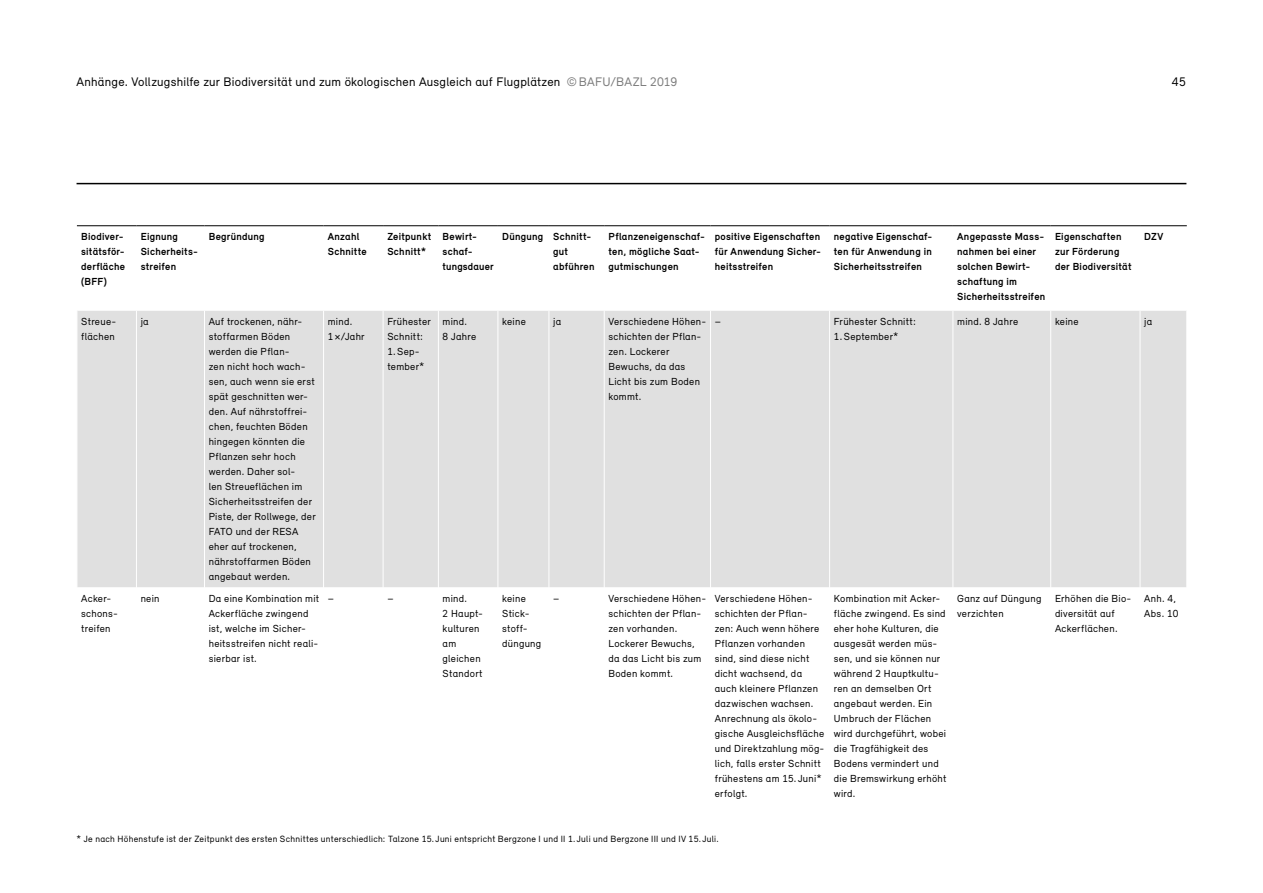
<style>
.page{position:relative;width:1263px;height:893px;background:#fff}
.page>*{position:absolute;margin:0;border:0;box-sizing:border-box;transform-origin:0 0}
.t1{font:12.75px "Relevant";letter-spacing:.02em;color:#000}
._12_Tabelle_12_Grundtext_links_7Pt{font:10.5px/15px "Relevant";letter-spacing:.025em;color:#000}
.t2{font:700 10.5px/15px "Relevant";letter-spacing:.025em;color:#000}
.t3{font:9.3px "Relevant";letter-spacing:.03em;color:#000}
.s1{color:#7c7c7c}
</style>
<div class="page">
<hr style="left:77px;top:183px;width:1109px;height:1px;background:#000">
<div style="left:78px;top:311px;width:1108px;height:276px;background:#e0e0e0"></div>
<hr style="left:438px;top:311px;width:1px;height:276px;background:#fff">
<hr style="left:497px;top:311px;width:1px;height:276px;background:#fff">
<hr style="left:549px;top:311px;width:1px;height:276px;background:#fff">
<hr style="left:604px;top:311px;width:1px;height:276px;background:#fff">
<hr style="left:710px;top:311px;width:1px;height:276px;background:#fff">
<hr style="left:829px;top:311px;width:1px;height:276px;background:#fff">
<hr style="left:952px;top:311px;width:1px;height:276px;background:#fff">
<hr style="left:1050px;top:311px;width:1px;height:276px;background:#fff">
<hr style="left:1140px;top:311px;width:1px;height:276px;background:#fff">
<hr style="left:136px;top:311px;width:1px;height:276px;background:#fff">
<hr style="left:204px;top:311px;width:1px;height:276px;background:#fff">
<hr style="left:323px;top:311px;width:1px;height:276px;background:#fff">
<hr style="left:383px;top:311px;width:1px;height:276px;background:#fff">
<hr style="left:77px;top:225px;width:59px;height:1px;background:#000">
<hr style="left:136px;top:225px;width:68px;height:1px;background:#000">
<hr style="left:204px;top:225px;width:120px;height:1px;background:#000">
<hr style="left:324px;top:225px;width:59px;height:1px;background:#000">
<hr style="left:383px;top:225px;width:55px;height:1px;background:#000">
<hr style="left:438px;top:225px;width:60px;height:1px;background:#000">
<hr style="left:498px;top:225px;width:51px;height:1px;background:#000">
<hr style="left:549px;top:225px;width:55px;height:1px;background:#000">
<hr style="left:604px;top:225px;width:106px;height:1px;background:#000">
<hr style="left:710px;top:225px;width:120px;height:1px;background:#000">
<hr style="left:830px;top:225px;width:123px;height:1px;background:#000">
<hr style="left:953px;top:225px;width:98px;height:1px;background:#000">
<hr style="left:1051px;top:225px;width:89px;height:1px;background:#000">
<hr style="left:1140px;top:225px;width:47px;height:1px;background:#000">
<p class="t1" style="left:76px;top:74px;width:602px">Anhänge. Vollzugshilfe zur Biodiversität und zum ökologischen Ausgleich auf Flugplätzen <span class="s1">©BAFU/BAZL 2019</span></p>
<p class="t1" style="left:1172px;top:74px;width:16px">45</p>
<p class="t2" style="left:81px;top:229px;width:45px">Biodiver&shy;sitätsför&shy;derfläche (BFF)</p>
<p class="t2" style="left:141px;top:229px;width:59px">Eignung<br>Sicherheits&shy;streifen</p>
<p class="t2" style="left:209px;top:229px;width:57px">Begründung</p>
<p class="t2" style="left:328px;top:229px;width:40px">Anzahl<br>Schnitte</p>
<p class="t2" style="left:387px;top:229px;width:46px">Zeitpunkt<br>Schnitt*</p>
<p class="t2" style="left:443px;top:229px;width:53px">Bewirt&shy;schaf&shy;tungsdauer</p>
<p class="t2" style="left:553px;top:229px;width:43px;text-indent:-51px">Düngung Schnitt&shy;gut abführen</p>
<p class="t2" style="left:608px;top:229px;width:98px">Pflanzeneigenschaf&shy;ten, mögliche Saat&shy;gutmischungen</p>
<p class="t2" style="left:715px;top:229px;width:108px;text-align:justify">positive Eigenschaften für Anwendung Sicher&shy;heitsstreifen</p>
<p class="t2" style="left:834px;top:229px;width:100px;text-align:justify">negative Eigenschaf&shy;ten für Anwendung in Sicherheitsstreifen</p>
<p class="t2" style="left:957px;top:229px;width:90px">Angepasste Mass&shy;nahmen bei einer solchen Bewirt&shy;schaftung im<br>Sicherheitsstreifen</p>
<p class="t2" style="left:1055px;top:229px;width:78px">Eigenschaften zur Förderung der Biodiversität</p>
<p class="t2" style="left:1144px;top:229px;width:21px">DZV</p>
<p class="_12_Tabelle_12_Grundtext_links_7Pt" style="left:81px;top:314px;width:35px">Streue&shy;flächen</p>
<p class="_12_Tabelle_12_Grundtext_links_7Pt" style="left:141px;top:314px;width:10px">ja</p>
<p class="_12_Tabelle_12_Grundtext_links_7Pt" style="left:209px;top:314px;width:108px">Auf trockenen, nähr&shy;stoffarmen Böden werden die Pflan-<br>zen nicht hoch wach&shy;sen, auch wenn sie erst spät geschnitten wer&shy;den. Auf nährstoffrei&shy;chen, feuchten Böden hingegen könnten die<br>Pflanzen sehr hoch werden. Daher sol-<br>len Streueflächen im<br>Sicherheitsstreifen der<br>Piste, der Rollwege, der<br>FATO und der RESA eher auf trockenen, nährstoffarmen Böden angebaut werden.</p>
<p class="_12_Tabelle_12_Grundtext_links_7Pt" style="left:328px;top:314px;width:38px">mind.<br>1 ×/Jahr</p>
<p class="_12_Tabelle_12_Grundtext_links_7Pt" style="left:387px;top:314px;width:45px">Frühester<br>Schnitt:<br>1.Sep&shy;tember*</p>
<p class="_12_Tabelle_12_Grundtext_links_7Pt" style="left:443px;top:314px;width:35px">mind.<br>8 Jahre</p>
<p class="_12_Tabelle_12_Grundtext_links_7Pt" style="left:502px;top:314px;width:25px">keine</p>
<p class="_12_Tabelle_12_Grundtext_links_7Pt" style="left:553px;top:314px;width:10px">ja</p>
<p class="_12_Tabelle_12_Grundtext_links_7Pt" style="left:608px;top:314px;width:99px">Verschiedene Höhen&shy;schichten der Pflan&shy;zen. Lockerer<br>Bewuchs, da das<br>Licht bis zum Boden kommt.</p>
<p class="_12_Tabelle_12_Grundtext_links_7Pt" style="left:715px;top:314px;width:8px">–</p>
<p class="_12_Tabelle_12_Grundtext_links_7Pt" style="left:834px;top:314px;width:84px">Frühester Schnitt:<br>1.September*</p>
<p class="_12_Tabelle_12_Grundtext_links_7Pt" style="left:957px;top:314px;width:62px">mind. 8 Jahre</p>
<p class="_12_Tabelle_12_Grundtext_links_7Pt" style="left:1055px;top:314px;width:25px">keine</p>
<p class="_12_Tabelle_12_Grundtext_links_7Pt" style="left:1144px;top:314px;width:10px">ja</p>
<p class="_12_Tabelle_12_Grundtext_links_7Pt" style="left:81px;top:590px;width:38px">Acker&shy;schons&shy;treifen</p>
<p class="_12_Tabelle_12_Grundtext_links_7Pt" style="left:141px;top:590px;width:20px">nein</p>
<p class="_12_Tabelle_12_Grundtext_links_7Pt" style="left:209px;top:590px;width:112px">Da eine Kombination mit<br>Ackerfläche zwingend ist, welche im Sicher&shy;heitsstreifen nicht reali&shy;sierbar ist.</p>
<p class="_12_Tabelle_12_Grundtext_links_7Pt" style="left:328px;top:590px;width:8px">–</p>
<p class="_12_Tabelle_12_Grundtext_links_7Pt" style="left:387px;top:590px;width:8px">–</p>
<p class="_12_Tabelle_12_Grundtext_links_7Pt" style="left:443px;top:590px;width:42px">mind.<br>2 Haupt&shy;kulturen am gleichen<br>Standort</p>
<p class="_12_Tabelle_12_Grundtext_links_7Pt" style="left:502px;top:590px;width:41px">keine<br>Stick&shy;stoff&shy;düngung</p>
<p class="_12_Tabelle_12_Grundtext_links_7Pt" style="left:553px;top:590px;width:8px">–</p>
<p class="_12_Tabelle_12_Grundtext_links_7Pt" style="left:608px;top:590px;width:99px">Verschiedene Höhen&shy;schichten der Pflan&shy;zen vorhanden.<br>Lockerer Bewuchs, da das Licht bis zum<br>Boden kommt.</p>
<p class="_12_Tabelle_12_Grundtext_links_7Pt" style="left:715px;top:590px;width:111px">Verschiedene Höhen&shy;schichten der Pflan&shy;zen: Auch wenn höhere<br>Pflanzen vorhanden sind, sind diese nicht dicht wachsend, da auch kleinere Pflanzen dazwischen wachsen.<br>Anrechnung als ökolo&shy;gische Ausgleichsfläche und Direktzahlung mög&shy;lich, falls erster Schnitt frühestens am 15. Juni* erfolgt.</p>
<p class="_12_Tabelle_12_Grundtext_links_7Pt" style="left:834px;top:590px;width:114px">Kombination mit Acker&shy;fläche zwingend. Es sind eher hohe Kulturen, die ausgesät werden müs&shy;sen, und sie können nur während 2 Hauptkultu&shy;ren an demselben Ort angebaut werden. Ein<br>Umbruch der Flächen wird durchgeführt, wobei die Tragfähigkeit des<br>Bodens vermindert und die Bremswirkung erhöht wird.</p>
<p class="_12_Tabelle_12_Grundtext_links_7Pt" style="left:957px;top:590px;width:86px">Ganz auf Düngung verzichten</p>
<p class="_12_Tabelle_12_Grundtext_links_7Pt" style="left:1055px;top:590px;width:78px">Erhöhen die Bio&shy;diversität auf<br>Ackerflächen.</p>
<p class="_12_Tabelle_12_Grundtext_links_7Pt" style="left:1144px;top:590px;width:36px">Anh. 4,<br>Abs. 10</p>
<p class="t3" style="left:77px;top:833px;width:644px">* Je nach Höhenstufe ist der Zeitpunkt des ersten Schnittes unterschiedlich: Talzone 15. Juni entspricht Bergzone I und II 1. Juli und Bergzone III und IV 15. Juli.</p>
</div>
